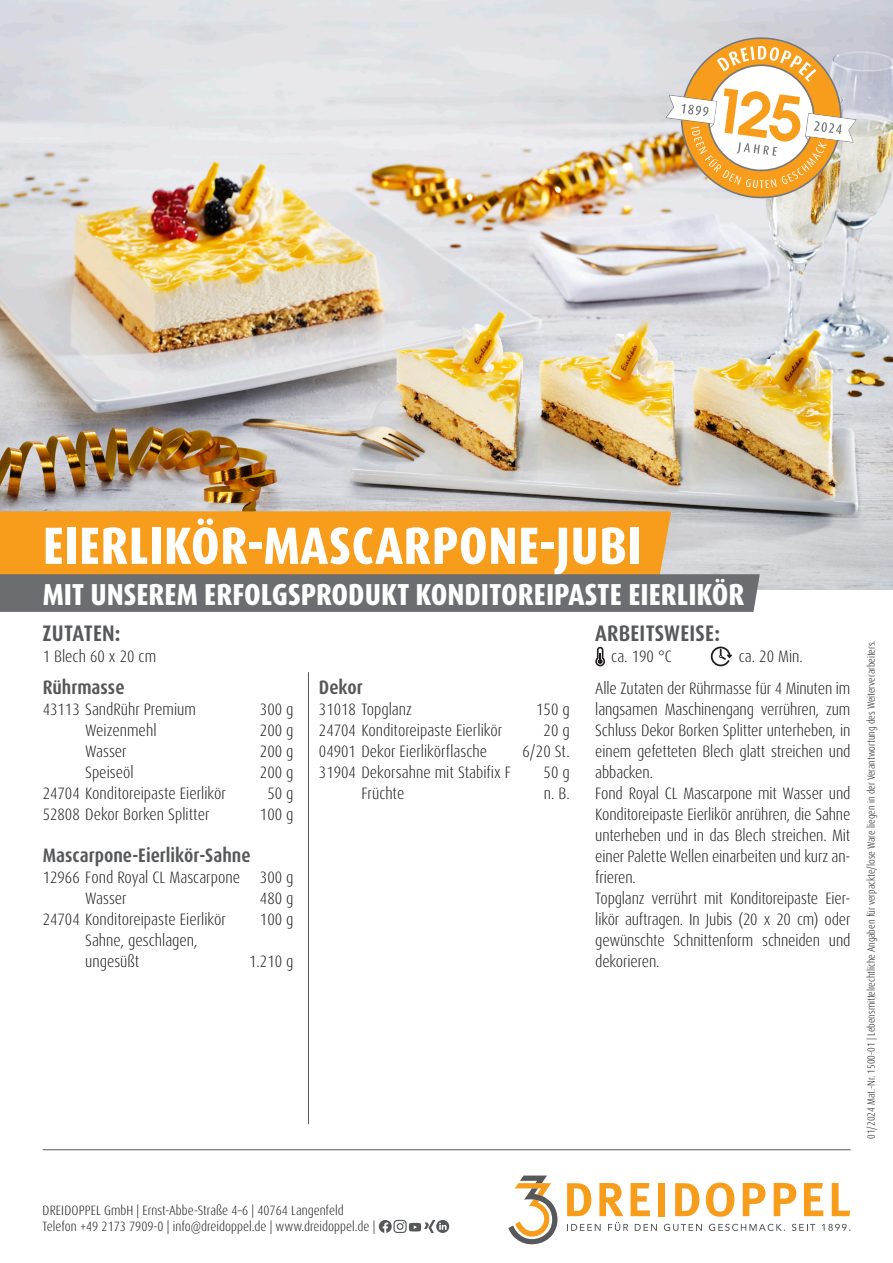
<style>
.page{position:relative;width:893px;height:1263px;background:#fff}
.page>*{position:absolute;margin:0;border:0;box-sizing:border-box;transform-origin:0 0}
.t1{font:800 condensed 52.5px "Dax Pro";letter-spacing:.01em;color:#fff}
.t2{font:800 condensed 30.3px "Dax Pro";color:#fff}
.t3{font:700 condensed 22.5px "Dax Pro";letter-spacing:.01em;color:#57585a}
.t4{font:700 condensed 19.5px "Dax Pro";color:#57585a}
.t5{font:300 condensed 16.5px/21px "Dax Pro";letter-spacing:-.01em;color:#231f20}
.t6{font:300 condensed 13.5px/16.2px "Dax Pro";color:#231f20}
.t7{font:300 condensed 10.5px "Dax Pro";letter-spacing:-.01em;color:#231f20}
</style>
<div class="page">
<hr style="left:43px;top:1149px;width:808px;height:1px;background:#57585a">
<svg style="left:379px;top:1220px;width:70px;height:13px"></svg>
<svg style="left:567px;top:1183px;width:24px;height:33px"></svg>
<svg style="left:599px;top:1183px;width:24px;height:33px"></svg>
<svg style="left:630px;top:1183px;width:20px;height:33px"></svg>
<div style="left:658px;top:1183px;width:7px;height:33px;background:#f89c1c"></div>
<svg style="left:675px;top:1183px;width:24px;height:33px"></svg>
<svg style="left:706px;top:1182px;width:28px;height:35px"></svg>
<svg style="left:743px;top:1183px;width:22px;height:33px"></svg>
<svg style="left:774px;top:1183px;width:22px;height:33px"></svg>
<svg style="left:804px;top:1183px;width:19px;height:33px"></svg>
<svg style="left:832px;top:1183px;width:18px;height:33px"></svg>
<svg style="left:567px;top:1224px;width:34px;height:7px"></svg>
<svg style="left:608px;top:1222px;width:20px;height:9px"></svg>
<svg style="left:635px;top:1224px;width:22px;height:7px"></svg>
<svg style="left:664px;top:1224px;width:38px;height:7px"></svg>
<svg style="left:709px;top:1224px;width:76px;height:7px"></svg>
<svg style="left:792px;top:1224px;width:23px;height:7px"></svg>
<svg style="left:822px;top:1224px;width:28px;height:7px"></svg>
<svg style="left:508px;top:1175px;width:49px;height:69px"></svg>
<img style="left:0;top:0;width:893px;height:589px">
<hr style="left:308px;top:672px;width:1px;height:452px;background:#57585a">
<svg style="left:711px;top:646px;width:21px;height:20px"></svg>
<svg style="left:595px;top:647px;width:10px;height:19px"></svg>
<svg style="left:0;top:511px;width:760px;height:101px;background:#c08e48"></svg>
<svg style="left:665px;top:33px;width:192px;height:170px"></svg>
<h1 class="t1" style="left:43px;top:512px;width:600px">EIERLIKÖR-MASCARPONE-JUBI</h1>
<h2 class="t2" style="left:43px;top:575px;width:703px">MIT UNSEREM ERFOLGSPRODUKT KONDITOREIPASTE EIERLIKÖR</h2>
<h3 class="t3" style="left:43px;top:619px;width:79px">ZUTATEN:</h3>
<p class="t5" style="left:43px;top:646px;width:115px">1 Blech 60 x 20 cm</p>
<p class="t4" style="left:43px;top:674px;width:83px">Rührmasse</p>
<p class="t5" style="left:43px;top:698px;width:155px">43113 SandRühr Premium</p>
<p class="t5" style="left:260px;top:698px;width:35px">300 g</p>
<p class="t5" style="left:85px;top:719px;width:73px">Weizenmehl</p>
<p class="t5" style="left:260px;top:719px;width:35px">200 g</p>
<p class="t5" style="left:85px;top:740px;width:43px">Wasser</p>
<p class="t5" style="left:260px;top:740px;width:35px">200 g</p>
<p class="t5" style="left:85px;top:761px;width:50px">Speiseöl</p>
<p class="t5" style="left:260px;top:761px;width:35px">200 g</p>
<p class="t5" style="left:43px;top:782px;width:185px">24704 Konditoreipaste Eierlikör</p>
<p class="t5" style="left:267px;top:782px;width:28px">50 g</p>
<p class="t5" style="left:43px;top:803px;width:168px">52808 Dekor Borken Splitter</p>
<p class="t5" style="left:260px;top:803px;width:35px">100 g</p>
<p class="t4" style="left:43px;top:842px;width:209px">Mascarpone-Eierlikör-Sahne</p>
<p class="t5" style="left:85px;top:866px;width:210px;text-indent:-43px">12966 Fond Royal CL Mascarpone 300 g<br>Wasser</p>
<p class="t5" style="left:260px;top:887px;width:35px">480 g</p>
<p class="t5" style="left:43px;top:908px;width:185px">24704 Konditoreipaste Eierlikör</p>
<p class="t5" style="left:260px;top:908px;width:35px">100 g</p>
<p class="t5" style="left:85px;top:929px;width:114px">Sahne, geschlagen, ungesüßt</p>
<p class="t5" style="left:249px;top:950px;width:46px">1.210 g</p>
<p class="t4" style="left:319px;top:674px;width:45px">Dekor</p>
<p class="t5" style="left:319px;top:698px;width:95px">31018 Topglanz</p>
<p class="t5" style="left:536px;top:698px;width:35px">150 g</p>
<p class="t5" style="left:319px;top:719px;width:185px">24704 Konditoreipaste Eierlikör</p>
<p class="t5" style="left:544px;top:719px;width:28px">20 g</p>
<p class="t5" style="left:319px;top:740px;width:170px">04901 Dekor Eierlikörflasche</p>
<p class="t5" style="left:522px;top:740px;width:49px">6/20 St.</p>
<p class="t5" style="left:319px;top:761px;width:194px">31904 Dekorsahne mit Stabifix F</p>
<p class="t5" style="left:544px;top:761px;width:28px">50 g</p>
<p class="t5" style="left:361px;top:782px;width:44px">Früchte</p>
<p class="t5" style="left:544px;top:782px;width:27px">n. B.</p>
<h3 class="t3" style="left:595px;top:619px;width:127px">ARBEITSWEISE:</h3>
<p class="t5" style="left:595px;top:677px;width:257px">Alle Zutaten der Rührmasse für 4 Minuten im langsamen Maschinengang verrühren, zum Schluss Dekor Borken Splitter unterheben, in einem gefetteten Blech glatt streichen und abbacken.<br>Fond Royal CL Mascarpone mit Wasser und Konditoreipaste Eierlikör anrühren, die Sahne unterheben und in das Blech streichen. Mit einer Palette Wellen einarbeiten und kurz an&shy;frieren.<br>Topglanz verrührt mit Konditoreipaste Eier&shy;likör auftragen. In Jubis (20 x 20 cm) oder gewünschte Schnittenform schneiden und dekorieren.</p>
<p class="t5" style="left:611px;top:646px;width:62px">ca. 190 °C</p>
<p class="t5" style="left:739px;top:646px;width:65px">ca. 20 Min.</p>
<p class="t7" style="left:864px;top:1139px;width:500px;rotate:-90deg">01/2024 Mat.-Nr. 1500-01 | Lebensmittelrechtliche Angaben für verpackte/lose Ware liegen in der Verantwortung des Weiterverarbeiters.</p>
<p class="t6" style="left:43px;top:1202px;width:334px">DREIDOPPEL GmbH | Ernst-Abbe-Straße 4–6 | 40764 Langenfeld<br>Telefon +49 2173 7909-0 | info@dreidoppel.de | www.dreidoppel.de |</p>
</div>
